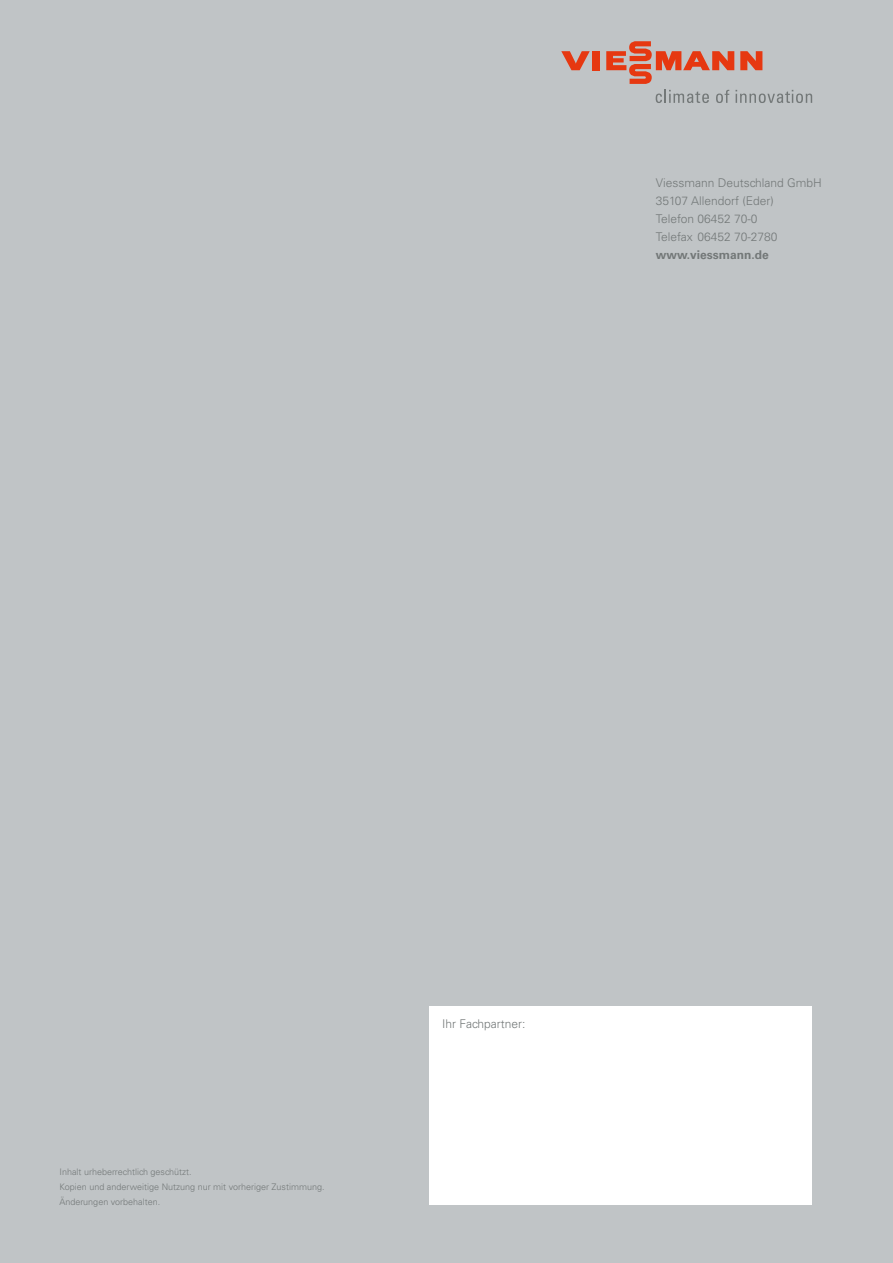
<style>
.page{position:relative;width:893px;height:1263px;background:#c0c4c6}
.page>*{position:absolute;margin:0;border:0;box-sizing:border-box;transform-origin:0 0}
.t1{font:300 12px/18px "Univers LT Std";color:#737878}
.t2{font:700 12px "Univers LT Std";color:#737878}
.t3{font:300 9px/15px "Univers LT Std";color:#737878}
</style>
<div class="page">
<div style="left:429px;top:1007px;width:383px;height:198px;background:#fff"></div>
<div style="left:593px;top:51px;width:7px;height:19px;background:#e63811"></div>
<svg style="left:561px;top:51px;width:29px;height:19px"></svg>
<svg style="left:606px;top:41px;width:128px;height:43px"></svg>
<svg style="left:740px;top:51px;width:22px;height:19px"></svg>
<svg style="left:656px;top:90px;width:53px;height:13px"></svg>
<svg style="left:716px;top:90px;width:13px;height:13px"></svg>
<svg style="left:735px;top:90px;width:77px;height:13px"></svg>
<h1 class="t1" style="left:656px;top:174px;width:168px">Viessmann Deutschland GmbH<br>35107 Allendorf (Eder)<br>Telefon 06452 70-0<br>Telefax 06452 70-2780</h1>
<h1 class="t2" style="left:656px;top:248px;width:115px">www.viessmann.de</h1>
<p class="t3" style="left:60px;top:1164px;width:267px">Inhalt urheberrechtlich geschützt.<br>Kopien und anderweitige Nutzung nur mit vorheriger Zustimmung.<br>Änderungen vorbehalten.</p>
<h1 class="t1" style="left:442px;top:1015px;width:85px">Ihr Fachpartner:</h1>
</div>
